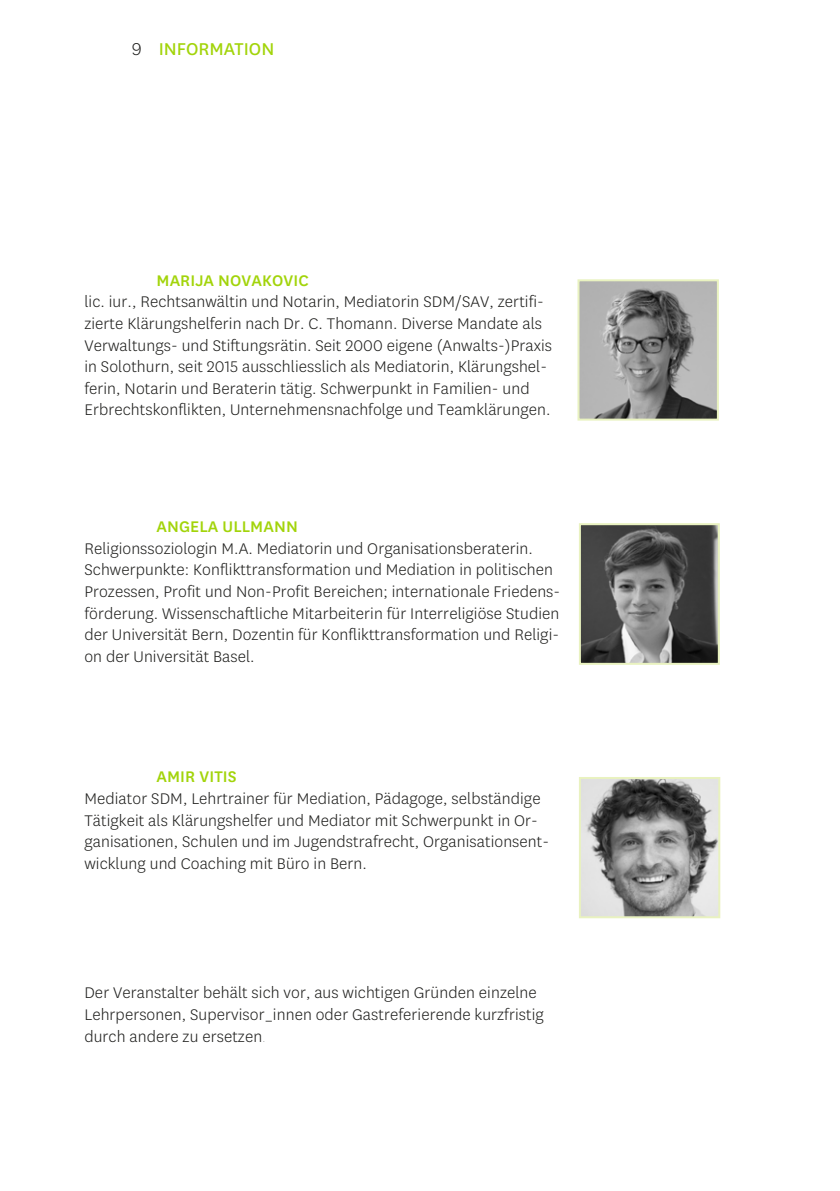
<style>
.page{position:relative;width:840px;height:1191px;background:#fff}
.page>*{position:absolute;margin:0;border:0;box-sizing:border-box;transform-origin:0 0}
.t1{font:20px "National Uni Fr";color:#a2d40a}
.t2{font:300 18px/21.6px "National Uni Fr";letter-spacing:.005em;color:#1d1d1b}
.t3{font:500 18px "National Uni Fr";letter-spacing:.005em;color:#a2d40a}
.s1{font-weight:300;color:#1d1d1b}
.s2{font-weight:100}
</style>
<div class="page">
<img style="left:580px;top:282px;width:135px;height:135px">
<div style="left:577px;top:279px;width:141px;height:141px;border:2px solid #e9f2c0"></div>
<img style="left:581px;top:780px;width:136px;height:135px">
<div style="left:578px;top:777px;width:142px;height:141px;border:2px solid #e9f2c0"></div>
<img style="left:581px;top:526px;width:135px;height:136px">
<div style="left:578px;top:523px;width:141px;height:142px;border:2px solid #e9f2c0"></div>
<p class="t1" style="left:132px;top:36px;width:144px"><span class="s1">9</span> INFORMATION</p>
<p class="t3" style="left:156px;top:268px;width:153px">MARIJA NOVAKOVIC</p>
<p class="t2" style="left:84px;top:290px;width:469px">lic. iur., Rechtsanwältin und Notarin, Mediatorin SDM/SAV, zertifi&shy;zierte Klärungshelferin nach Dr. C. Thomann. Diverse Mandate als Verwaltungs- und Stiftungsrätin. Seit 2000 eigene (Anwalts-)Praxis in Solothurn, seit 2015 ausschliesslich als Mediatorin, Klärungshel&shy;ferin, Notarin und Beraterin tätig. Schwerpunkt in Familien- und Erbrechtskonflikten, Unternehmensnachfolge und Teamklärungen.</p>
<p class="t3" style="left:156px;top:514px;width:143px">ANGELA ULLMANN</p>
<p class="t2" style="left:84px;top:537px;width:477px">Religionssoziologin M.A. Mediatorin und Organisationsberaterin.<br>Schwerpunkte: Konflikttransformation und Mediation in politischen Prozessen, Profit und Non-Profit Bereichen; internationale Friedens&shy;förderung. Wissenschaftliche Mitarbeiterin für Interreligiöse Studien der Universität Bern, Dozentin für Konflikttransformation und Religi&shy;on der Universität Basel.</p>
<p class="t3" style="left:156px;top:764px;width:81px">AMIR VITIS</p>
<p class="t2" style="left:84px;top:787px;width:466px">Mediator SDM, Lehrtrainer für Mediation, Pädagoge, selbständige Tätigkeit als Klärungshelfer und Mediator mit Schwerpunkt in Or&shy;ganisationen, Schulen und im Jugendstrafrecht, Organisationsent&shy;wicklung und Coaching mit Büro in Bern.</p>
<p class="t2" style="left:84px;top:981px;width:460px">Der Veranstalter behält sich vor, aus wichtigen Gründen einzelne<br>Lehrpersonen, Supervisor_innen oder Gastreferierende kurzfristig durch andere zu ersetzen<span class="s2">.</span></p>
</div>
